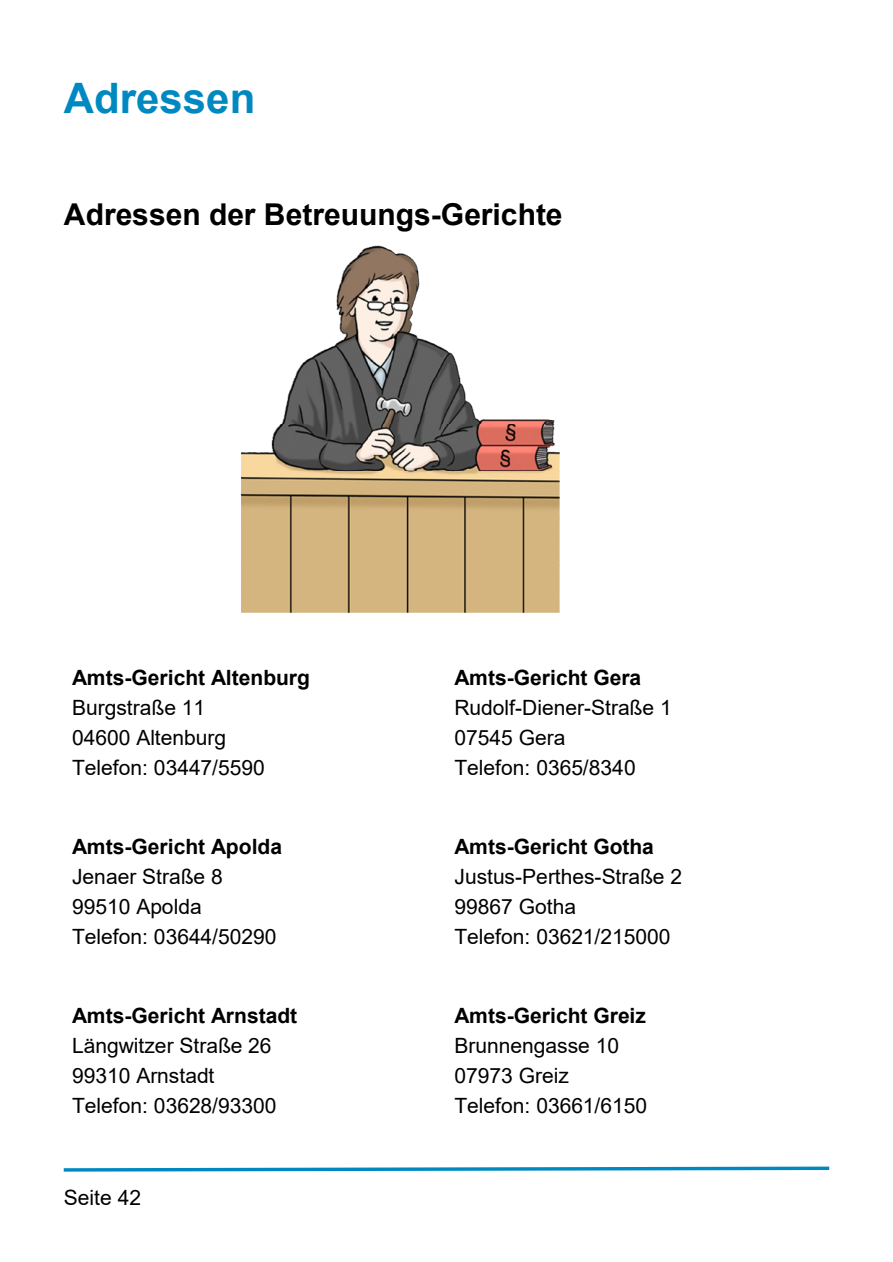
<style>
.page{position:relative;width:893px;height:1262px;background:#fff}
.page>*{position:absolute;margin:0;border:0;box-sizing:border-box;transform-origin:0 0}
.t1{font:700 42px "Arial";color:#0089c1}
.t2{font:700 30px "Arial";color:#000}
.t3{font:21px/30.2px "Arial";color:#000}
.t4{font:700 21px/30.3px "Arial";color:#000}
.s1{font-weight:400}
.s2{font-weight:700}
</style>
<div class="page">
<svg style="left:63px;top:1166px;width:767px;height:6px"></svg>
<img style="left:241px;top:245px;width:318px;height:367px">
<p class="t1" style="left:64px;top:68px;width:193px">Adressen</p>
<p class="t2" style="left:64px;top:193px;width:500px">Adressen der Betreuungs-Gerichte</p>
<p class="t4" style="left:72px;top:662px;width:240px">Amts-Gericht Altenburg<br><span class="s1">Burgstraße 11</span></p>
<p class="t3" style="left:72px;top:722px;width:194px">04600 Altenburg<br>Telefon: 03447/5590</p>
<p class="t3" style="left:72px;top:831px;width:212px"><span class="s2">Amts-Gericht Apolda<br></span>Jenaer Straße 8<br>99510 Apolda<br>Telefon: 03644/50290</p>
<p class="t3" style="left:72px;top:1000px;width:227px"><span class="s2">Amts-Gericht Arnstadt<br></span>Längwitzer Straße 26<br>99310 Arnstadt<br>Telefon: 03628/93300</p>
<p class="t3" style="left:64px;top:1182px;width:79px">Seite 42</p>
<p class="t3" style="left:454px;top:662px;width:219px"><span class="s2">Amts-Gericht Gera<br></span>Rudolf-Diener-Straße 1<br>07545 Gera</p>
<p class="t3" style="left:454px;top:752px;width:183px">Telefon: 0365/8340</p>
<p class="t3" style="left:454px;top:831px;width:229px"><span class="s2">Amts-Gericht Gotha<br></span>Justus-Perthes-Straße 2<br>99867 Gotha</p>
<p class="t3" style="left:454px;top:921px;width:218px">Telefon: 03621/215000</p>
<p class="t3" style="left:454px;top:1000px;width:194px"><span class="s2">Amts-Gericht Greiz<br></span>Brunnengasse 10<br>07973 Greiz<br>Telefon: 03661/6150</p>
</div>
